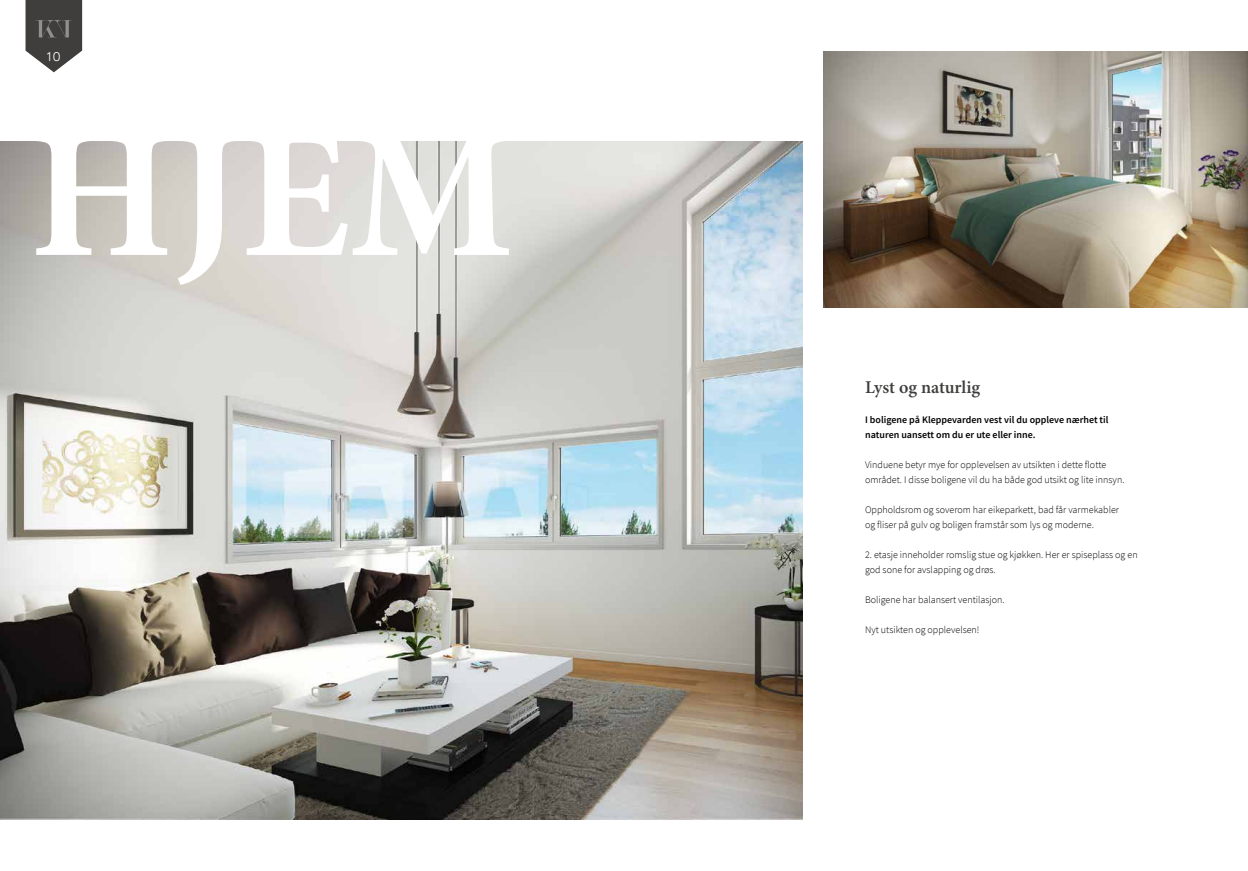
<style>
.page{position:relative;width:1248px;height:871px;background:#fff}
.page>*{position:absolute;margin:0;border:0;box-sizing:border-box;transform-origin:0 0}
.t1{font:700 185.1px "Minion Pro";color:#fff}
.t2{font:600 18px "Minion Pro";color:#3f3e3d}
.t3{font:13px "Bariol";color:#fff}
.t4{font:300 10px/15px "Source Sans Pro";color:#000}
.t5{font:600 10px/15px "Source Sans Pro";color:#000}
</style>
<div class="page">
<img style="left:0;top:141px;width:802px;height:678px">
<svg style="left:26px;top:0;width:56px;height:72px;background:#5e5d5c"></svg>
<img style="left:823px;top:51px;width:424px;height:256px">
<h3 class="t3" style="left:47px;top:48px;width:15px">10</h3>
<h1 class="t1" style="left:29px;top:85px;width:486px">HJEM</h1>
<h2 class="t2" style="left:865px;top:376px;width:117px">Lyst og naturlig</h2>
<p class="t5" style="left:865px;top:412px;width:245px">I boligene på Kleppevarden vest vil du oppleve nærhet til naturen uansett om du er ute eller inne.</p>
<p class="t4" style="left:865px;top:457px;width:261px">Vinduene betyr mye for opplevelsen av utsikten i dette flotte området. I disse boligene vil du ha både god utsikt og lite innsyn.</p>
<p class="t4" style="left:865px;top:502px;width:255px">Oppholdsrom og soverom har eikeparkett, bad får varmekabler og fliser på gulv og boligen framstår som lys og moderne.</p>
<p class="t4" style="left:865px;top:547px;width:274px">2. etasje inneholder romslig stue og kjøkken. Her er spiseplass og en god sone for avslapping og drøs.</p>
<p class="t4" style="left:865px;top:592px;width:141px">Boligene har balansert ventilasjon.</p>
<p class="t4" style="left:865px;top:622px;width:116px">Nyt utsikten og opplevelsen!</p>
</div>
